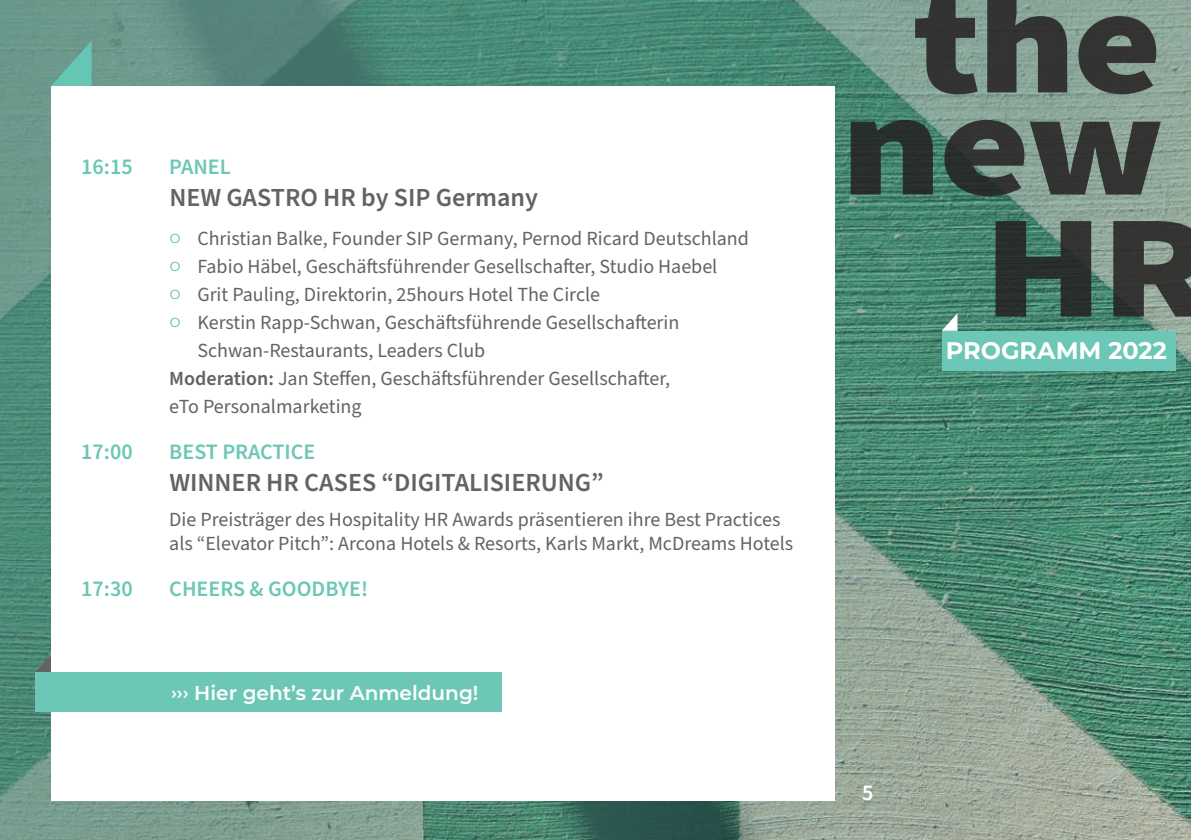
<style>
.page{position:relative;width:1191px;height:840px;background:#fff}
.page>*{position:absolute;margin:0;border:0;box-sizing:border-box;transform-origin:0 0}
.t1{font:600 26px "Source Sans Pro";color:#636366}
.t2{font:700 24px "Montserrat";color:#fff}
.t3{font:600 22px "Source Sans Pro";color:#6cc7b6}
.t4{font:600 22px "Source Sans Pro";color:#fff}
.t5{font:20px/24px "Source Sans Pro";color:#636366}
.t6{font:600 20px "Montserrat";color:#fff}
.s1{color:#66c6b6}
.s2{font-weight:600}
</style>
<div class="page">
<img style="left:0;top:0;width:1191px;height:839px">
<svg style="left:51px;top:41px;width:41px;height:45px;background:#68afa0"></svg>
<div style="left:51px;top:86px;width:783px;height:713px;background:#fff"></div>
<svg style="left:915px;top:0;width:241px;height:94px;background:#57635d"></svg>
<svg style="left:850px;top:120px;width:310px;height:76px;background:#46554f"></svg>
<svg style="left:995px;top:221px;width:196px;height:95px;background:#42534c"></svg>
<div style="left:941px;top:330px;width:234px;height:40px;background:#6cc7b6"></div>
<svg style="left:941px;top:313px;width:16px;height:17px"></svg>
<svg style="left:35px;top:654px;width:16px;height:18px"></svg>
<div style="left:35px;top:672px;width:466px;height:39px;background:#6cc7b6"></div>
<p class="t3" style="left:81px;top:152px;width:53px">16:15</p>
<p class="t3" style="left:169px;top:152px;width:63px">PANEL</p>
<h1 class="t1" style="left:169px;top:180px;width:370px">NEW GASTRO HR by SIP Germany</h1>
<p class="t5" style="left:169px;top:227px;width:581px"><span class="s1">○</span> Christian Balke, Founder SIP Germany, Pernod Ricard Deutschland</p>
<p class="t5" style="left:169px;top:255px;width:549px"><span class="s1">○</span> Fabio Häbel, Geschäftsführender Gesellschafter, Studio Haebel</p>
<p class="t5" style="left:169px;top:283px;width:432px"><span class="s1">○</span> Grit Pauling, Direktorin, 25hours Hotel The Circle</p>
<p class="t5" style="left:169px;top:311px;width:511px"><span class="s1">○</span> Kerstin Rapp-Schwan, Geschäftsführende Gesellschafterin</p>
<p class="t5" style="left:197px;top:339px;width:289px">Schwan-Restaurants, Leaders Club</p>
<p class="t5" style="left:169px;top:367px;width:502px"><span class="s2">Moderation:</span> Jan Steffen, Geschäftsführender Gesellschafter,</p>
<p class="t5" style="left:169px;top:395px;width:194px">eTo Personalmarketing</p>
<p class="t3" style="left:81px;top:436px;width:53px">17:00</p>
<p class="t3" style="left:169px;top:436px;width:148px">BEST PRACTICE</p>
<h1 class="t1" style="left:169px;top:464px;width:436px">WINNER HR CASES “DIGITALISIERUNG”</h1>
<p class="t5" style="left:169px;top:508px;width:625px">Die Preisträger des Hospitality HR Awards präsentieren ihre Best Practices als “Elevator Pitch”: Arcona Hotels &amp; Resorts, Karls Markt, McDreams Hotels</p>
<p class="t3" style="left:81px;top:573px;width:53px">17:30</p>
<p class="t3" style="left:169px;top:573px;width:200px">CHEERS &amp; GOODBYE!</p>
<p class="t6" style="left:171px;top:678px;width:309px">››› Hier geht’s zur Anmeldung!</p>
<p class="t4" style="left:862px;top:777px;width:13px">5</p>
<p class="t2" style="left:946px;top:333px;width:222px">PROGRAMM 2022</p>
</div>
